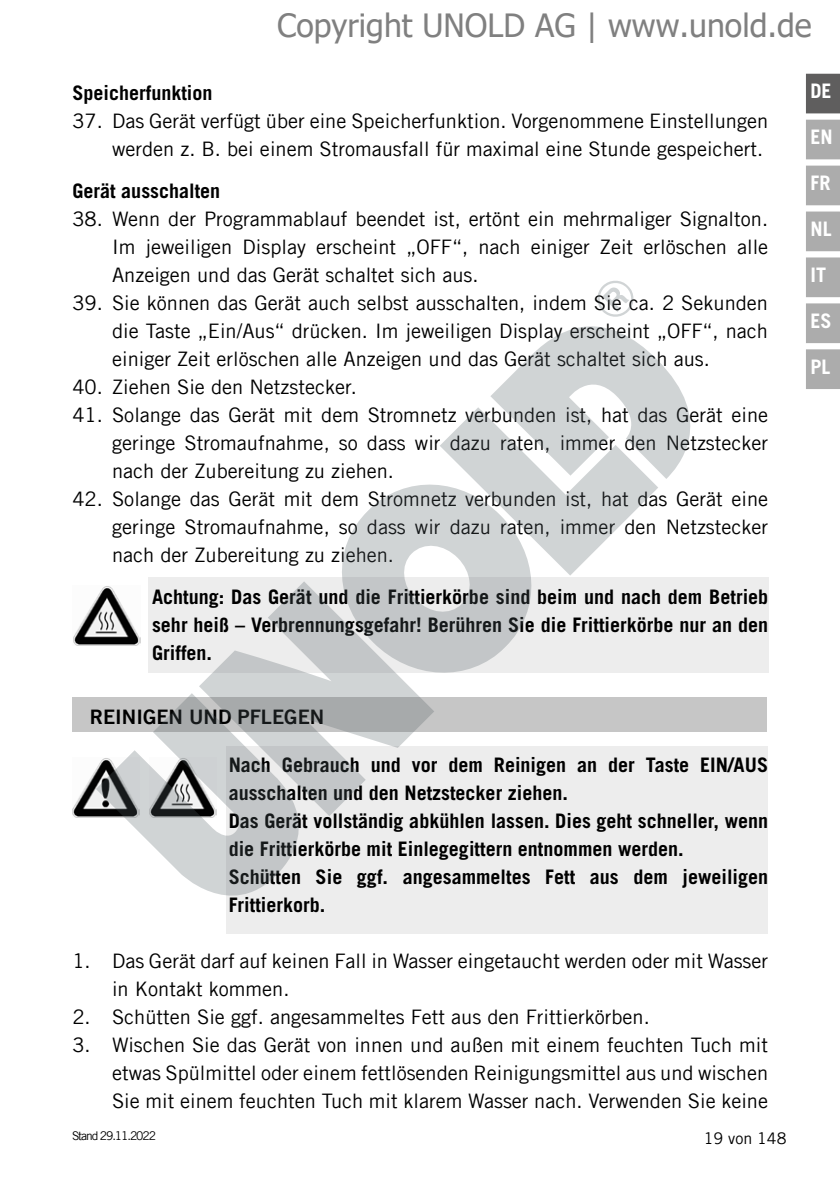
<style>
.page{position:relative;width:840px;height:1191px;background:#fff}
.page>*{position:absolute;margin:0;border:0;box-sizing:border-box;transform-origin:0 0}
.t1{font:32px "Tahoma";color:#808080}
.t2{font:20px/28px "Trade Gothic LT Com";color:#000;text-align:justify}
.t3{font:700 20px/28px "Trade Gothic LT Com";color:#000;text-align:justify}
.t4{font:20px "Trade Gothic LT Com Bd 2";color:#000}
.t5{font:700 20px "Trade Gothic LT Com";color:#fff}
.t6{font:16px "Trade Gothic LT Com";color:#000}
.t7{font:12px "Trade Gothic LT Com";letter-spacing:-.09em;color:#000}
</style>
<div class="page">
<div style="left:805px;top:74px;width:34px;height:39px;background:#5f5e5e"></div>
<div style="left:805px;top:120px;width:34px;height:39px;background:#acacac"></div>
<div style="left:805px;top:166px;width:34px;height:39px;background:#acacac"></div>
<div style="left:805px;top:211px;width:34px;height:40px;background:#acacac;border:2px solid #acacac"></div>
<div style="left:805px;top:257px;width:34px;height:40px;background:#acacac;border:2px solid #acacac"></div>
<div style="left:805px;top:303px;width:34px;height:40px;background:#acacac;border:2px solid #acacac"></div>
<div style="left:805px;top:349px;width:34px;height:40px;background:#acacac;border:2px solid #acacac"></div>
<div style="left:148px;top:577px;width:619px;height:95px;background:#ededed"></div>
<img style="left:73px;top:586px;width:68px;height:59px">
<div style="left:226px;top:746px;width:540px;height:188px;background:#ededed"></div>
<div style="left:73px;top:697px;width:693px;height:34px;background:#c6c6c6"></div>
<img style="left:73px;top:769px;width:23px;height:48px">
<svg style="left:530px;top:326px;width:161px;height:153px;fill:#d0d4d5"></svg>
<svg style="left:440px;top:357px;width:218px;height:219px;fill:#d0d4d5"></svg>
<svg style="left:342px;top:447px;width:226px;height:226px"></svg>
<svg style="left:199px;top:581px;width:235px;height:235px"></svg>
<svg style="left:96px;top:690px;width:231px;height:206px"></svg>
<svg style="left:597px;top:280px;width:37px;height:37px"></svg>
<h1 class="t1" style="left:277px;top:4px;width:535px">Copyright UNOLD AG | www.unold.de</h1>
<p class="t3" style="left:72px;top:79px;width:142px">Speicherfunktion</p>
<p class="t2" style="left:72px;top:107px;width:697px;text-align:right">37. Das Gerät verfügt über eine Speicherfunktion. Vorgenommene Einstellungen werden z. B. bei einem Stromausfall für maximal eine Stunde gespeichert.</p>
<p class="t3" style="left:72px;top:177px;width:149px">Gerät ausschalten</p>
<p class="t2" style="left:112px;top:205px;width:657px;text-indent:-40px">38. Wenn der Programmablauf beendet ist, ertönt ein mehrmaliger Signalton.<br>Im jeweiligen Display erscheint „OFF“, nach einiger Zeit erlöschen alle Anzeigen und das Gerät schaltet sich aus.</p>
<p class="t2" style="left:112px;top:289px;width:657px;text-indent:-40px">39. Sie können das Gerät auch selbst ausschalten, indem Sie ca. 2 Sekunden die Taste „Ein/Aus“ drücken. Im jeweiligen Display erscheint „OFF“, nach einiger Zeit erlöschen alle Anzeigen und das Gerät schaltet sich aus.</p>
<p class="t2" style="left:72px;top:373px;width:286px">40. Ziehen Sie den Netzstecker.</p>
<p class="t2" style="left:112px;top:401px;width:657px;text-indent:-40px">41. Solange das Gerät mit dem Stromnetz verbunden ist, hat das Gerät eine geringe Stromaufnahme, so dass wir dazu raten, immer den Netzstecker nach der Zubereitung zu ziehen.</p>
<p class="t2" style="left:112px;top:485px;width:657px;text-indent:-40px">42. Solange das Gerät mit dem Stromnetz verbunden ist, hat das Gerät eine geringe Stromaufnahme, so dass wir dazu raten, immer den Netzstecker nach der Zubereitung zu ziehen.</p>
<p class="t3" style="left:152px;top:583px;width:617px">Achtung: Das Gerät und die Frittierkörbe sind beim und nach dem Betrieb sehr heiß – Verbrennungsgefahr! Berühren Sie die Frittierkörbe nur an den Griffen.</p>
<p class="t4" style="left:90px;top:705px;width:236px">REINIGEN UND PFLEGEN</p>
<p class="t3" style="left:228px;top:751px;width:540px;text-align:left">Nach Gebrauch und vor dem Reinigen an der Taste EIN/AUS ausschalten und den Netzstecker ziehen.<br>Das Gerät vollständig abkühlen lassen. Dies geht schneller, wenn die Frittierkörbe mit Einlegegittern entnommen werden.<br>Schütten Sie ggf. angesammeltes Fett aus dem jeweiligen Frittierkorb.</p>
<p class="t2" style="left:112px;top:947px;width:657px;text-indent:-40px">1. Das Gerät darf auf keinen Fall in Wasser eingetaucht werden oder mit Wasser in Kontakt kommen.</p>
<p class="t2" style="left:72px;top:1003px;width:578px">2. Schütten Sie ggf. angesammeltes Fett aus den Frittierkörben.</p>
<p class="t2" style="left:112px;top:1031px;width:657px;text-indent:-40px">3. Wischen Sie das Gerät von innen und außen mit einem feuchten Tuch mit etwas Spülmittel oder einem fettlösenden Reinigungsmittel aus und wischen Sie mit einem feuchten Tuch mit klarem Wasser nach. Verwenden Sie keine</p>
<p class="t7" style="left:72px;top:1128px;width:85px">Stand 29.11.2022</p>
<p class="t6" style="left:703px;top:1128px;width:84px">19 von 148</p>
<p class="t5" style="left:810px;top:79px;width:23px">DE</p>
<p class="t5" style="left:810px;top:125px;width:24px">EN</p>
<p class="t5" style="left:810px;top:171px;width:21px">FR</p>
<p class="t5" style="left:810px;top:217px;width:23px">NL</p>
<p class="t5" style="left:810px;top:262px;width:17px">IT</p>
<p class="t5" style="left:810px;top:308px;width:23px">ES</p>
<p class="t5" style="left:810px;top:354px;width:21px">PL</p>
</div>
